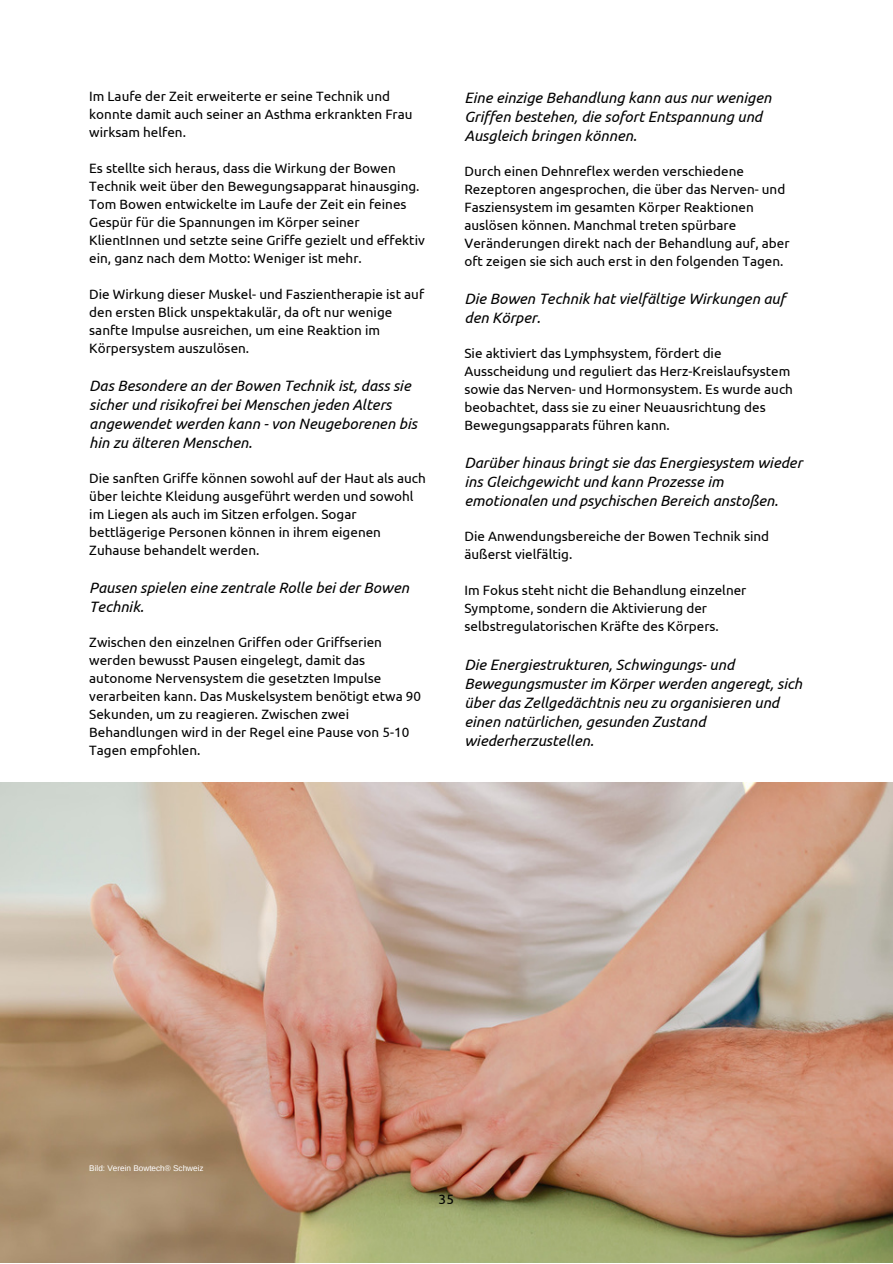
<style>
.page{position:relative;width:893px;height:1264px;background:#fff}
.page>*{position:absolute;margin:0;border:0;box-sizing:border-box;transform-origin:0 0}
.t1{font:italic 15px/19px "Ubuntu";color:#000}
.t2{font:13.5px/18px "Ubuntu";color:#000}
.t3{font:8.25px "Arimo";color:#fff}
</style>
<div class="page">
<img style="left:0;top:782px;width:892px;height:480px">
<p class="t2" style="left:89px;top:87px;width:325px">Im Laufe der Zeit erweiterte er seine Technik und konnte damit auch seiner an Asthma erkrankten Frau wirksam helfen.</p>
<p class="t2" style="left:89px;top:158px;width:337px">Es stellte sich heraus, dass die Wirkung der Bowen Technik weit über den Bewegungsapparat hinausging.<br>Tom Bowen entwickelte im Laufe der Zeit ein feines Gespür für die Spannungen im Körper seiner KlientInnen und setzte seine Griffe gezielt und effektiv ein, ganz nach dem Motto: Weniger ist mehr.</p>
<p class="t2" style="left:89px;top:284px;width:336px">Die Wirkung dieser Muskel- und Faszientherapie ist auf den ersten Blick unspektakulär, da oft nur wenige sanfte Impulse ausreichen, um eine Reaktion im Körpersystem auszulösen.</p>
<p class="t1" style="left:89px;top:375px;width:329px">Das Besondere an der Bowen Technik ist, dass sie sicher und risikofrei bei Menschen jeden Alters angewendet werden kann - von Neugeborenen bis hin zu älteren Menschen.</p>
<p class="t2" style="left:89px;top:469px;width:338px">Die sanften Griffe können sowohl auf der Haut als auch über leichte Kleidung ausgeführt werden und sowohl im Liegen als auch im Sitzen erfolgen. Sogar bettlägerige Personen können in ihrem eigenen Zuhause behandelt werden.</p>
<p class="t1" style="left:89px;top:578px;width:321px">Pausen spielen eine zentrale Rolle bei der Bowen<br>Technik.</p>
<p class="t2" style="left:89px;top:633px;width:333px">Zwischen den einzelnen Griffen oder Griffserien werden bewusst Pausen eingelegt, damit das autonome Nervensystem die gesetzten Impulse verarbeiten kann. Das Muskelsystem benötigt etwa 90<br>Sekunden, um zu reagieren. Zwischen zwei Behandlungen wird in der Regel eine Pause von 5-10<br>Tagen empfohlen.</p>
<p class="t1" style="left:464px;top:88px;width:308px">Eine einzige Behandlung kann aus nur wenigen<br>Griffen bestehen, die sofort Entspannung und<br>Ausgleich bringen können.</p>
<p class="t2" style="left:464px;top:162px;width:326px">Durch einen Dehnreflex werden verschiedene Rezeptoren angesprochen, die über das Nerven- und Fasziensystem im gesamten Körper Reaktionen auslösen können. Manchmal treten spürbare Veränderungen direkt nach der Behandlung auf, aber oft zeigen sie sich auch erst in den folgenden Tagen.</p>
<p class="t1" style="left:464px;top:289px;width:322px">Die Bowen Technik hat vielfältige Wirkungen auf den Körper.</p>
<p class="t2" style="left:464px;top:344px;width:330px">Sie aktiviert das Lymphsystem, fördert die Ausscheidung und reguliert das Herz-Kreislaufsystem sowie das Nerven- und Hormonsystem. Es wurde auch beobachtet, dass sie zu einer Neuausrichtung des Bewegungsapparats führen kann.</p>
<p class="t1" style="left:464px;top:453px;width:339px">Darüber hinaus bringt sie das Energiesystem wieder ins Gleichgewicht und kann Prozesse im emotionalen und psychischen Bereich anstoßen.</p>
<p class="t2" style="left:464px;top:527px;width:306px">Die Anwendungsbereiche der Bowen Technik sind äußerst vielfältig.</p>
<p class="t2" style="left:464px;top:581px;width:283px">Im Fokus steht nicht die Behandlung einzelner<br>Symptome, sondern die Aktivierung der selbstregulatorischen Kräfte des Körpers.</p>
<p class="t1" style="left:464px;top:654px;width:339px">Die Energiestrukturen, Schwingungs- und Bewegungsmuster im Körper werden angeregt, sich über das Zellgedächtnis neu zu organisieren und einen natürlichen, gesunden Zustand wiederherzustellen.</p>
<p class="t3" style="left:89px;top:1163px;width:116px">Bild: Verein Bowtech® Schweiz</p>
<p class="t2" style="left:438px;top:1189px;width:17px">35</p>
</div>
